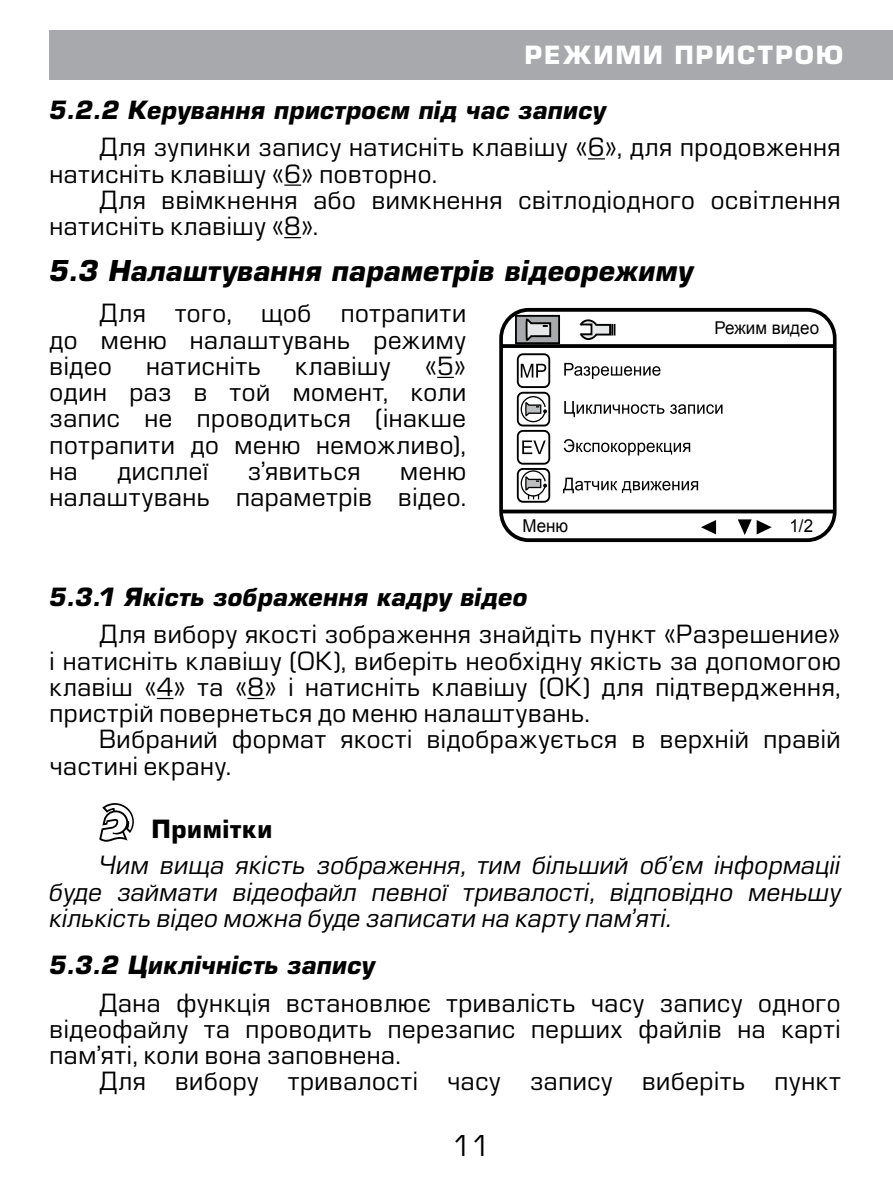
<style>
.page{position:relative;width:893px;height:1191px;background:#fff}
.page>*{position:absolute;margin:0;border:0;box-sizing:border-box;transform-origin:0 0}
.t1{font:italic 700 28px "Europe";letter-spacing:.005em;color:#000}
.t2{font:28px "Europe";color:#000}
.t3{font:24.5px/26.2px "Europe";letter-spacing:.025em;color:#000;text-align:justify}
.t4{font:italic 24.5px/26.2px "Europe";letter-spacing:.015em;color:#000;text-align:justify}
.t5{font:italic 700 24.5px "Europe";letter-spacing:.01em;color:#000}
.t6{font:700 24.5px "Europe";letter-spacing:.07em;color:#fff}
.t7{font:700 24.5px "Europe";letter-spacing:.025em;color:#000}
.t8{font:17.85px "Arial";color:#000;scale:.96 1}
</style>
<div class="page">
<div style="left:50px;top:30px;width:843px;height:49px;background:#a7a9ac"></div>
<svg style="left:588px;top:158px;width:17px;height:1px"></svg>
<svg style="left:284px;top:184px;width:17px;height:2px"></svg>
<svg style="left:284px;top:237px;width:17px;height:1px"></svg>
<svg style="left:437px;top:377px;width:17px;height:1px"></svg>
<svg style="left:157px;top:698px;width:17px;height:1px"></svg>
<svg style="left:248px;top:698px;width:16px;height:1px"></svg>
<svg style="left:99px;top:803px;width:35px;height:38px"></svg>
<div style="left:499px;top:308px;width:338px;height:234px;border:4px solid #000;border-radius:28px"></div>
<svg style="left:501px;top:344px;width:334px;height:4px"></svg>
<svg style="left:501px;top:509px;width:334px;height:4px"></svg>
<div style="left:516px;top:316px;width:43px;height:27px;background:#a7a9ac"></div>
<div style="left:515px;top:315px;width:45px;height:29px;border:2px solid #000"></div>
<svg style="left:525px;top:318px;width:27px;height:23px"></svg>
<svg style="left:579px;top:319px;width:36px;height:21px"></svg>
<svg style="left:564px;top:363px;width:96px;height:16px"></svg>
<svg style="left:564px;top:401px;width:100px;height:16px"></svg>
<svg style="left:670px;top:404px;width:52px;height:10px"></svg>
<svg style="left:564px;top:439px;width:126px;height:16px"></svg>
<svg style="left:563px;top:477px;width:135px;height:16px"></svg>
<svg style="left:701px;top:520px;width:15px;height:14px"></svg>
<svg style="left:738px;top:519px;width:34px;height:16px"></svg>
<div style="left:517px;top:353px;width:33px;height:35px;border:2px solid #000;border-radius:5px"></div>
<svg style="left:521px;top:364px;width:25px;height:13px"></svg>
<div style="left:517px;top:430px;width:33px;height:34px;border:2px solid #000;border-radius:5px"></div>
<svg style="left:522px;top:440px;width:24px;height:14px"></svg>
<div style="left:517px;top:392px;width:33px;height:34px;border:2px solid #000;border-radius:5px"></div>
<svg style="left:520px;top:396px;width:27px;height:27px"></svg>
<div style="left:517px;top:468px;width:33px;height:35px;border:2px solid #000;border-radius:5px"></div>
<svg style="left:520px;top:469px;width:27px;height:30px"></svg>
<p class="t6" style="left:524px;top:40px;width:320px">РЕЖИМИ ПРИСТРОЮ</p>
<p class="t5" style="left:50px;top:95px;width:558px">5.2.2 Керування пристроєм під час запису</p>
<p class="t3" style="left:50px;top:135px;width:793px;text-indent:50px">Для зупинки запису натисніть клавішу «6», для продовження натисніть клавішу «6» повторно.</p>
<p class="t3" style="left:50px;top:187px;width:793px;text-indent:50px">Для ввімкнення або вимкнення світлодіодного освітлення натисніть клавішу «8».</p>
<p class="t1" style="left:50px;top:254px;width:645px">5.3 Налаштування параметрів відеорежиму</p>
<p class="t3" style="left:50px;top:301px;width:418px;text-indent:50px">Для того, щоб потрапити до меню налаштувань режиму відео</p>
<p class="t8" style="left:715px;top:316px;width:110px">Режим видео</p>
<p class="t3" style="left:146px;top:353px;width:116px">натисніть</p>
<p class="t3" style="left:295px;top:353px;width:97px">клавішу</p>
<p class="t3" style="left:50px;top:353px;width:418px;text-indent:375px">«5» один раз в той момент, коли запис не проводиться (інакше потрапити до меню неможливо), на</p>
<p class="t3" style="left:117px;top:458px;width:92px">дисплеї</p>
<p class="t3" style="left:248px;top:458px;width:114px">з’явиться</p>
<p class="t3" style="left:50px;top:458px;width:418px;text-align:right">меню<br>налаштувань параметрів відео.</p>
<p class="t8" style="left:522px;top:514px;width:49px">Меню</p>
<p class="t8" style="left:789px;top:514px;width:26px">1/2</p>
<p class="t5" style="left:50px;top:582px;width:479px">5.3.1 Якість зображення кадру відео</p>
<p class="t3" style="left:50px;top:621px;width:793px;text-indent:50px">Для вибору якості зображення знайдіть пункт «Разрешение» і натисніть клавішу (ОК), виберіть необхідну якість за допомогою клавіш «4» та «8» і натисніть клавішу (ОК) для підтвердження, пристрій повернеться до меню налаштувань.</p>
<p class="t3" style="left:50px;top:726px;width:792px;text-indent:50px">Вибраний формат якості відображується в верхній правій частині екрану.</p>
<p class="t7" style="left:152px;top:814px;width:122px">Примітки</p>
<p class="t4" style="left:50px;top:852px;width:793px;text-indent:50px">Чим вища якість зображення, тим більший об’єм інформаціі буде займати відеофайл певної тривалості, відповідно меньшу кількість відео можна буде записати на карту пам’яті.</p>
<p class="t5" style="left:50px;top:950px;width:327px">5.3.2 Циклічність запису</p>
<p class="t3" style="left:50px;top:989px;width:792px;text-indent:50px">Дана функція встановлює тривалість часу запису одного відеофайлу та проводить перезапис перших файлів на карті пам’яті, коли вона заповнена.</p>
<p class="t3" style="left:99px;top:1068px;width:743px">Для вибору тривалості часу запису виберіть пункт</p>
<p class="t2" style="left:452px;top:1129px;width:40px">11</p>
</div>
